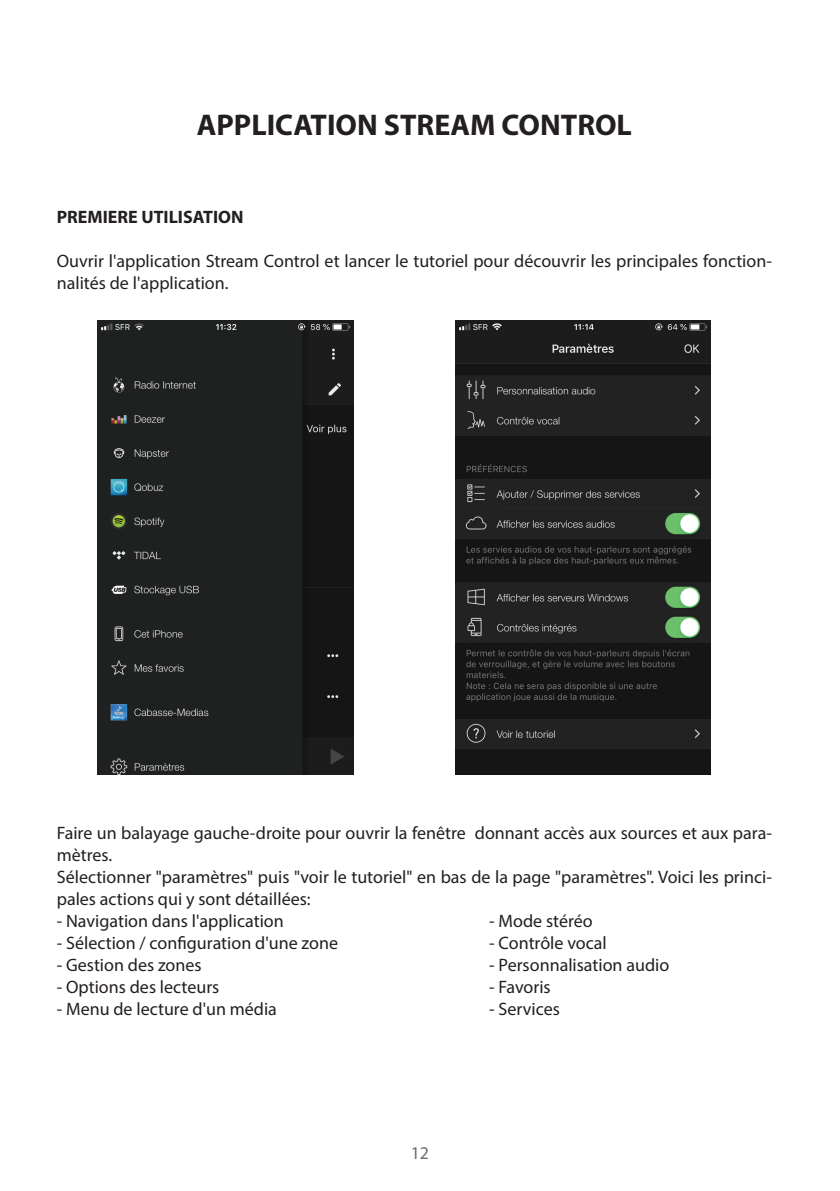
<style>
.page{position:relative;width:840px;height:1191px;background:#fff}
.page>*{position:absolute;margin:0;border:0;box-sizing:border-box;transform-origin:0 0}
.t1{font:700 30px "Myriad Pro";color:#231f20}
.t2{font:18px/22px "Myriad Pro";color:#231f20}
.t3{font:700 18px "Myriad Pro";color:#231f20}
.t4{font:18px "Myriad Pro";color:#6c6d70}
</style>
<div class="page">
<img style="left:98px;top:321px;width:255px;height:453px">
<img style="left:455px;top:321px;width:255px;height:453px">
<h1 class="t1" style="left:197px;top:105px;width:436px">APPLICATION STREAM CONTROL</h1>
<p class="t3" style="left:57px;top:205px;width:188px">PREMIERE UTILISATION</p>
<p class="t2" style="left:57px;top:249px;width:716px">Ouvrir l'application Stream Control et lancer le tutoriel pour découvrir les principales fonction&shy;nalités de l'application.</p>
<p class="t2" style="left:57px;top:821px;width:716px">Faire un balayage gauche-droite pour ouvrir la fenêtre donnant accès aux sources et aux para&shy;mètres.<br>Sélectionner "paramètres" puis "voir le tutoriel" en bas de la page "paramètres". Voici les princi&shy;pales actions qui y sont détaillées:</p>
<p class="t2" style="left:57px;top:909px;width:228px">- Navigation dans l'application</p>
<p class="t2" style="left:489px;top:909px;width:105px">- Mode stéréo</p>
<p class="t2" style="left:57px;top:931px;width:282px">- Sélection / configuration d'une zone</p>
<p class="t2" style="left:489px;top:931px;width:119px">- Contrôle vocal</p>
<p class="t2" style="left:57px;top:953px;width:146px">- Gestion des zones</p>
<p class="t2" style="left:489px;top:953px;width:181px">- Personnalisation audio</p>
<p class="t2" style="left:57px;top:975px;width:164px">- Options des lecteurs</p>
<p class="t2" style="left:489px;top:975px;width:63px">- Favoris</p>
<p class="t2" style="left:57px;top:997px;width:221px">- Menu de lecture d'un média</p>
<p class="t2" style="left:489px;top:997px;width:72px">- Services</p>
<p class="t4" style="left:410px;top:1142px;width:20px">12</p>
</div>
